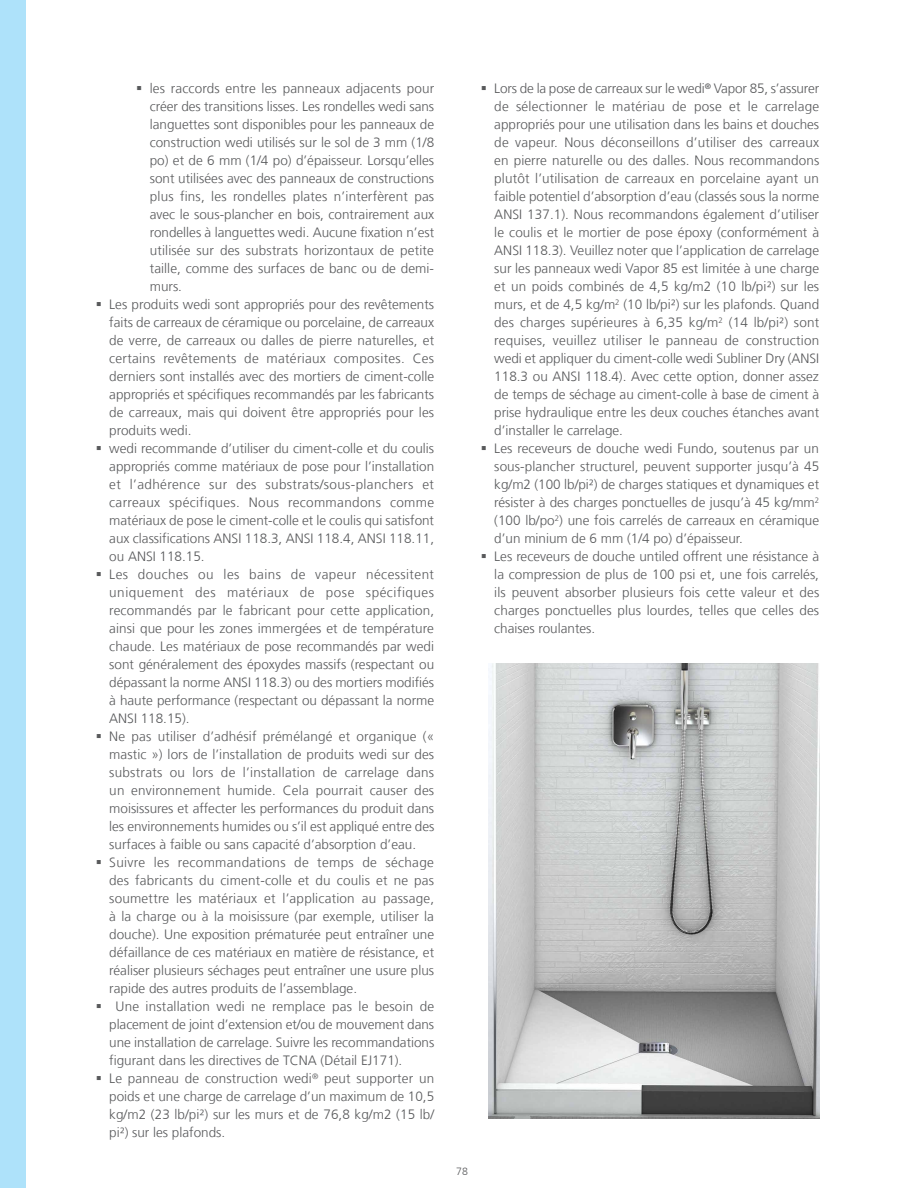
<style>
.page{position:relative;width:918px;height:1188px;background:#fff}
.page>*{position:absolute;margin:0;border:0;box-sizing:border-box;transform-origin:0 0}
.t1{font:300 13.5px/18px "Frutiger LT Com";color:#58595b}
.t2{font:300 13.5px "Frutiger LT Com";letter-spacing:.025em;color:#58595b}
.t3{font:300 13.5px "Frutiger LT Com";letter-spacing:.02em;color:#58595b}
.t4{font:300 13.5px "Frutiger LT Com";letter-spacing:.03em;color:#58595b}
.t5{font:300 13.5px "Frutiger LT Com";letter-spacing:.04em;color:#58595b}
.t6{font:300 10.5px "Frutiger LT Com";color:#58595b}
</style>
<div class="page">
<img style="left:489px;top:663px;width:330px;height:456px">
<div style="left:0;top:0;width:25px;height:1188px;background:#aee2fa"></div>
<p class="t1" style="left:150px;top:80px;width:286px">les raccords entre les panneaux adjacents pour</p>
<p class="t1" style="left:150px;top:98px;width:286px">créer des transitions lisses. Les rondelles wedi sans</p>
<p class="t1" style="left:150px;top:116px;width:286px">languettes sont disponibles pour les panneaux de</p>
<p class="t1" style="left:150px;top:134px;width:286px">construction wedi utilisés sur le sol de 3 mm (1/8</p>
<p class="t1" style="left:150px;top:152px;width:286px">po) et de 6 mm (1/4 po) d’épaisseur. Lorsqu’elles</p>
<p class="t1" style="left:150px;top:170px;width:286px">sont utilisées avec des panneaux de constructions</p>
<p class="t1" style="left:150px;top:188px;width:286px">plus fins, les rondelles plates n’interfèrent pas</p>
<p class="t1" style="left:150px;top:206px;width:286px">avec le sous-plancher en bois, contrairement aux</p>
<p class="t1" style="left:150px;top:224px;width:286px">rondelles à languettes wedi. Aucune fixation n’est</p>
<p class="t1" style="left:150px;top:242px;width:286px">utilisée sur des substrats horizontaux de petite</p>
<p class="t1" style="left:150px;top:260px;width:286px">taille, comme des surfaces de banc ou de demi-</p>
<p class="t1" style="left:150px;top:278px;width:34px">murs.</p>
<p class="t1" style="left:109px;top:296px;width:326px">Les produits wedi sont appropriés pour des revêtements</p>
<p class="t1" style="left:109px;top:314px;width:326px">faits de carreaux de céramique ou porcelaine, de carreaux</p>
<p class="t1" style="left:109px;top:332px;width:327px">de verre, de carreaux ou dalles de pierre naturelles, et</p>
<p class="t3" style="left:109px;top:351px;width:326px">certains revêtements de matériaux composites. Ces</p>
<p class="t1" style="left:109px;top:368px;width:326px">derniers sont installés avec des mortiers de ciment-colle</p>
<p class="t1" style="left:109px;top:386px;width:326px">appropriés et spécifiques recommandés par les fabricants</p>
<p class="t1" style="left:109px;top:404px;width:326px">de carreaux, mais qui doivent être appropriés pour les</p>
<p class="t1" style="left:109px;top:422px;width:84px">produits wedi.</p>
<p class="t1" style="left:109px;top:440px;width:326px">wedi recommande d’utiliser du ciment-colle et du coulis</p>
<p class="t1" style="left:109px;top:458px;width:326px">appropriés comme matériaux de pose pour l’installation</p>
<p class="t2" style="left:109px;top:477px;width:326px">et l’adhérence sur des substrats/sous-planchers et</p>
<p class="t2" style="left:109px;top:495px;width:326px">carreaux spécifiques. Nous recommandons comme</p>
<p class="t1" style="left:109px;top:512px;width:326px">matériaux de pose le ciment-colle et le coulis qui satisfont</p>
<p class="t1" style="left:109px;top:530px;width:326px">aux classifications ANSI 118.3, ANSI 118.4, ANSI 118.11,</p>
<p class="t1" style="left:109px;top:548px;width:97px">ou ANSI 118.15.</p>
<p class="t4" style="left:109px;top:567px;width:326px">Les douches ou les bains de vapeur nécessitent</p>
<p class="t5" style="left:109px;top:585px;width:326px">uniquement des matériaux de pose spécifiques</p>
<p class="t1" style="left:109px;top:602px;width:327px">recommandés par le fabricant pour cette application,</p>
<p class="t1" style="left:109px;top:620px;width:326px">ainsi que pour les zones immergées et de température</p>
<p class="t1" style="left:109px;top:638px;width:326px">chaude. Les matériaux de pose recommandés par wedi</p>
<p class="t1" style="left:109px;top:656px;width:326px">sont généralement des époxydes massifs (respectant ou</p>
<p class="t1" style="left:109px;top:674px;width:326px">dépassant la norme ANSI 118.3) ou des mortiers modifiés</p>
<p class="t1" style="left:109px;top:692px;width:326px">à haute performance (respectant ou dépassant la norme</p>
<p class="t1" style="left:109px;top:710px;width:82px">ANSI 118.15).</p>
<p class="t1" style="left:109px;top:728px;width:326px">Ne pas utiliser d’adhésif prémélangé et organique («</p>
<p class="t1" style="left:109px;top:746px;width:326px">mastic ») lors de l’installation de produits wedi sur des</p>
<p class="t3" style="left:109px;top:765px;width:326px">substrats ou lors de l’installation de carrelage dans</p>
<p class="t1" style="left:109px;top:782px;width:326px">un environnement humide. Cela pourrait causer des</p>
<p class="t1" style="left:109px;top:800px;width:326px">moisissures et affecter les performances du produit dans</p>
<p class="t1" style="left:109px;top:818px;width:327px">les environnements humides ou s’il est appliqué entre des</p>
<p class="t1" style="left:109px;top:836px;width:308px">surfaces à faible ou sans capacité d’absorption d’eau.</p>
<p class="t2" style="left:109px;top:855px;width:326px">Suivre les recommandations de temps de séchage</p>
<p class="t1" style="left:109px;top:872px;width:326px">des fabricants du ciment-colle et du coulis et ne pas</p>
<p class="t1" style="left:109px;top:890px;width:326px">soumettre les matériaux et l’application au passage,</p>
<p class="t1" style="left:109px;top:908px;width:326px">à la charge ou à la moisissure (par exemple, utiliser la</p>
<p class="t1" style="left:109px;top:926px;width:326px">douche). Une exposition prématurée peut entraîner une</p>
<p class="t1" style="left:109px;top:943px;width:326px">défaillance de ces matériaux en matière de résistance, et</p>
<p class="t1" style="left:109px;top:961px;width:326px">réaliser plusieurs séchages peut entraîner une usure plus</p>
<p class="t1" style="left:109px;top:979px;width:249px">rapide des autres produits de l’assemblage.</p>
<p class="t1" style="left:116px;top:997px;width:320px">Une installation wedi ne remplace pas le besoin de</p>
<p class="t1" style="left:109px;top:1015px;width:326px">placement de joint d’extension et/ou de mouvement dans</p>
<p class="t1" style="left:109px;top:1033px;width:327px">une installation de carrelage. Suivre les recommandations</p>
<p class="t1" style="left:109px;top:1051px;width:295px">figurant dans les directives de TCNA (Détail EJ171).</p>
<p class="t1" style="left:109px;top:1069px;width:326px">Le panneau de construction wedi<sup>®</sup> peut supporter un</p>
<p class="t1" style="left:109px;top:1088px;width:326px">poids et une charge de carrelage d’un maximum de 10,5</p>
<p class="t1" style="left:109px;top:1106px;width:326px">kg/m2 (23 lb/pi²) sur les murs et de 76,8 kg/m2 (15 lb/</p>
<p class="t1" style="left:109px;top:1124px;width:117px">pi²) sur les plafonds.</p>
<p class="t6" style="left:456px;top:1166px;width:13px">78</p>
<p class="t1" style="left:494px;top:80px;width:327px">Lors de la pose de carreaux sur le wedi<sup>®</sup> Vapor 85, s’assurer de sélectionner le matériau de pose et le carrelage appropriés pour une utilisation dans les bains et douches de vapeur. Nous déconseillons d’utiliser des carreaux en pierre naturelle ou des dalles. Nous recommandons plutôt l’utilisation de carreaux en porcelaine ayant un faible potentiel d’absorption d’eau (classés sous la norme ANSI 137.1). Nous recommandons également d’utiliser le coulis et le mortier de pose époxy (conformément à ANSI 118.3). Veuillez noter que l’application de carrelage sur les panneaux wedi Vapor 85 est limitée à une charge et un poids combinés de 4,5 kg/m2 (10 lb/pi²) sur les murs, et de 4,5 kg/m<sup>2</sup> (10 lb/pi²) sur les plafonds. Quand des charges supérieures à 6,35 kg/m<sup>2</sup> (14 lb/pi²) sont requises, veuillez utiliser le panneau de construction wedi et appliquer du ciment-colle wedi Subliner Dry (ANSI 118.3 ou ANSI 118.4). Avec cette option, donner assez de temps de séchage au ciment-colle à base de ciment à prise hydraulique entre les deux couches étanches avant d’installer le carrelage.<br>Les receveurs de douche wedi Fundo, soutenus par un sous-plancher structurel, peuvent supporter jusqu’à 45 kg/m2 (100 lb/pi²) de charges statiques et dynamiques et résister à des charges ponctuelles de jusqu’à 45 kg/mm<sup>2 </sup>(100 lb/po<sup>2</sup>) une fois carrelés de carreaux en céramique d’un minium de 6 mm (1/4 po) d’épaisseur.<br>Les receveurs de douche untiled offrent une résistance à la compression de plus de 100 psi et, une fois carrelés, ils peuvent absorber plusieurs fois cette valeur et des charges ponctuelles plus lourdes, telles que celles des chaises roulantes.</p>
</div>
